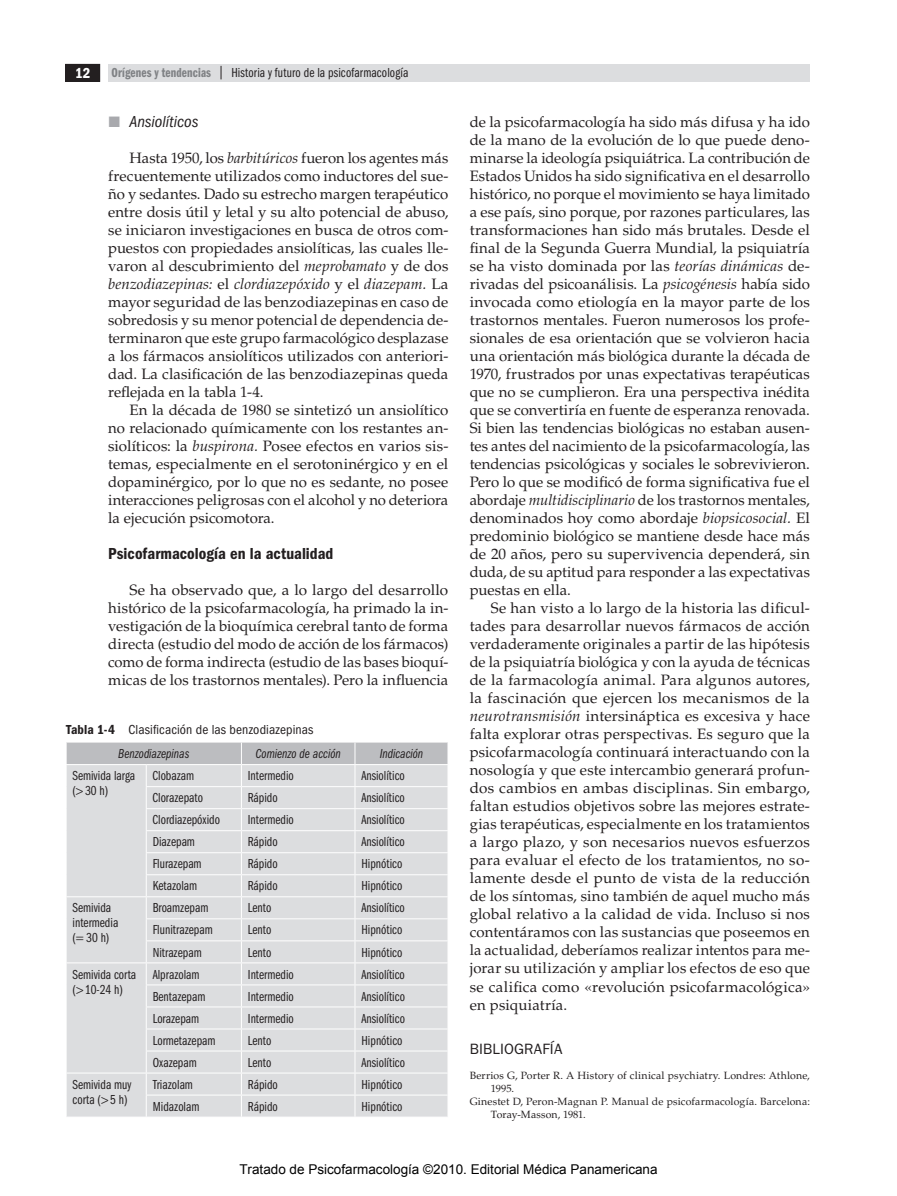
<style>
.page{position:relative;width:897px;height:1196px;background:#fff}
.page>*{position:absolute;margin:0;border:0;box-sizing:border-box;transform-origin:0 0}
.t1{font:16.5px "ITC Franklin Gothic Std Dm Cd";color:#231f20}
.t2{font:italic condensed 16.5px "ITC Franklin Gothic Std";color:#231f20}
.t3{font:15px/18px "Palatino LT Std";color:#231f20;text-align:justify}
.t4{font:15px "ITC Franklin Gothic Std";letter-spacing:.01em;color:#231f20}
.t5{font:15px "ITC Franklin Gothic Std Dm Cd";color:#fff}
.t6{font:13.5px/15px "ITC Franklin Gothic Std Bk Cp";color:#231f20}
.t7{font:13.5px "Arial";color:#000}
.t8{font:condensed 13.5px "ITC Franklin Gothic Std";letter-spacing:.01em;color:#231f20}
.t9{font:13.5px "ITC Franklin Gothic Std Bk Cp It";color:#231f20}
.t10{font:10.5px "Palatino LT Std";letter-spacing:.01em;color:#231f20}
.s1{font-family:"ITC Franklin Gothic Std Dm Cp";color:#808285}
.s2{color:#a8a9ad}
.s3{font-style:italic}
.s4{font-family:"ITC Franklin Gothic Std Dm Cd";font-stretch:normal}
</style>
<div class="page">
<div style="left:66px;top:64px;width:34px;height:17px;background:#231f20"></div>
<div style="left:65px;top:64px;width:35px;height:18px;border:1px solid #231f20"></div>
<div style="left:108px;top:64px;width:702px;height:17px;background:#dcdddf"></div>
<svg style="left:66px;top:742px;width:382px;height:374px;background:#dbdcde"></svg>
<p class="t5" style="left:75px;top:64px;width:17px">12</p>
<p class="t6" style="left:112px;top:65px;width:298px"><span class="s1">Orígenes y tendencias</span> | Historia y futuro de la psicofarmacología</p>
<p class="t2" style="left:108px;top:112px;width:92px"><span class="s2">■</span> Ansiolíticos</p>
<p class="t3" style="left:108px;top:149px;width:342px;text-indent:21px">Hasta 1950, los <span class="s3">barbitúricos</span> fueron los agentes más frecuentemente utilizados como inductores del sue&shy;ño y sedantes. Dado su estrecho margen terapéutico entre dosis útil y letal y su alto potencial de abuso, se iniciaron investigaciones en busca de otros com&shy;puestos con propiedades ansiolíticas, las cuales lle&shy;varon al descubrimiento del <span class="s3">meprobamato</span> y de dos <span class="s3">benzodiazepinas:</span> el <span class="s3">clordiazepóxido</span> y el <span class="s3">diazepam.</span> La mayor seguridad de las benzodiazepinas en caso de sobredosis y su menor potencial de dependencia de&shy;terminaron que este grupo farmacológico desplazase a los fármacos ansiolíticos utilizados con anteriori&shy;dad. La clasificación de las benzodiazepinas queda reflejada en la tabla 1‑4.</p>
<p class="t3" style="left:108px;top:401px;width:342px;text-indent:21px">En la década de 1980 se sintetizó un ansiolítico no relacionado químicamente con los restantes an&shy;siolíticos: la <span class="s3">buspirona.</span> Posee efectos en varios sis&shy;temas, especialmente en el serotoninérgico y en el dopaminérgico, por lo que no es sedante, no posee interacciones peligrosas con el alcohol y no deteriora la ejecución psicomotora.</p>
<p class="t1" style="left:108px;top:544px;width:227px">Psicofarmacología en la actualidad</p>
<p class="t3" style="left:108px;top:581px;width:342px;text-indent:21px">Se ha observado que, a lo largo del desarrollo histórico de la psicofarmacología, ha primado la in&shy;vestigación de la bioquímica cerebral tanto de forma directa (estudio del modo de acción de los fármacos) como de forma indirecta (estudio de las bases bioquí&shy;micas de los trastornos mentales). Pero la influencia</p>
<p class="t8" style="left:66px;top:722px;width:249px"><span class="s4">Tabla 1‑4</span> Clasificación de las benzodiazepinas</p>
<p class="t9" style="left:118px;top:746px;width:73px">Benzodiazepinas</p>
<p class="t9" style="left:256px;top:746px;width:87px">Comienzo de acción</p>
<p class="t9" style="left:380px;top:746px;width:45px">Indicación</p>
<p class="t6" style="left:72px;top:768px;width:64px">Semivida larga ( 30h)</p>
<p class="t6" style="left:153px;top:768px;width:43px">Clobazam</p>
<p class="t6" style="left:248px;top:768px;width:47px">Intermedio</p>
<p class="t6" style="left:361px;top:768px;width:45px">Ansiolítico</p>
<p class="t6" style="left:153px;top:790px;width:52px">Clorazepato</p>
<p class="t6" style="left:248px;top:790px;width:31px">Rápido</p>
<p class="t6" style="left:361px;top:790px;width:45px">Ansiolítico</p>
<p class="t6" style="left:153px;top:812px;width:69px">Clordiazepóxido</p>
<p class="t6" style="left:248px;top:812px;width:47px">Intermedio</p>
<p class="t6" style="left:361px;top:812px;width:45px">Ansiolítico</p>
<p class="t6" style="left:153px;top:834px;width:44px">Diazepam</p>
<p class="t6" style="left:248px;top:834px;width:31px">Rápido</p>
<p class="t6" style="left:361px;top:834px;width:45px">Ansiolítico</p>
<p class="t6" style="left:153px;top:856px;width:50px">Flurazepam</p>
<p class="t6" style="left:248px;top:856px;width:31px">Rápido</p>
<p class="t6" style="left:361px;top:856px;width:42px">Hipnótico</p>
<p class="t6" style="left:153px;top:878px;width:46px">Ketazolam</p>
<p class="t6" style="left:248px;top:878px;width:31px">Rápido</p>
<p class="t6" style="left:361px;top:878px;width:42px">Hipnótico</p>
<p class="t6" style="left:73px;top:900px;width:47px">Semivida intermedia ( 30h)</p>
<p class="t6" style="left:153px;top:900px;width:57px">Broamzepam</p>
<p class="t6" style="left:248px;top:900px;width:25px">Lento</p>
<p class="t6" style="left:361px;top:900px;width:45px">Ansiolítico</p>
<p class="t6" style="left:153px;top:922px;width:62px">Flunitrazepam</p>
<p class="t6" style="left:248px;top:922px;width:25px">Lento</p>
<p class="t6" style="left:361px;top:922px;width:42px">Hipnótico</p>
<p class="t6" style="left:153px;top:944px;width:50px">Nitrazepam</p>
<p class="t6" style="left:248px;top:944px;width:25px">Lento</p>
<p class="t6" style="left:361px;top:944px;width:42px">Hipnótico</p>
<p class="t6" style="left:73px;top:966px;width:65px">Semivida corta ( 10‑24 h)</p>
<p class="t6" style="left:153px;top:966px;width:48px">Alprazolam</p>
<p class="t6" style="left:248px;top:966px;width:47px">Intermedio</p>
<p class="t6" style="left:361px;top:966px;width:45px">Ansiolítico</p>
<p class="t6" style="left:153px;top:988px;width:54px">Bentazepam</p>
<p class="t6" style="left:248px;top:988px;width:47px">Intermedio</p>
<p class="t6" style="left:361px;top:988px;width:45px">Ansiolítico</p>
<p class="t6" style="left:153px;top:1010px;width:48px">Lorazepam</p>
<p class="t6" style="left:248px;top:1010px;width:47px">Intermedio</p>
<p class="t6" style="left:361px;top:1010px;width:45px">Ansiolítico</p>
<p class="t6" style="left:153px;top:1032px;width:64px">Lormetazepam</p>
<p class="t6" style="left:248px;top:1032px;width:25px">Lento</p>
<p class="t6" style="left:361px;top:1032px;width:42px">Hipnótico</p>
<p class="t6" style="left:153px;top:1054px;width:45px">Oxazepam</p>
<p class="t6" style="left:248px;top:1054px;width:25px">Lento</p>
<p class="t6" style="left:361px;top:1054px;width:45px">Ansiolítico</p>
<p class="t6" style="left:73px;top:1076px;width:60px">Semivida muy corta ( 5 h)</p>
<p class="t6" style="left:153px;top:1076px;width:42px">Triazolam</p>
<p class="t6" style="left:248px;top:1076px;width:31px">Rápido</p>
<p class="t6" style="left:361px;top:1076px;width:42px">Hipnótico</p>
<p class="t6" style="left:153px;top:1098px;width:48px">Midazolam</p>
<p class="t6" style="left:248px;top:1098px;width:31px">Rápido</p>
<p class="t6" style="left:361px;top:1098px;width:42px">Hipnótico</p>
<p class="t3" style="left:470px;top:113px;width:342px">de la psicofarmacología ha sido más difusa y ha ido de la mano de la evolución de lo que puede deno&shy;minarse la ideología psiquiátrica. La contribución de Estados Unidos ha sido significativa en el desarrollo histórico, no porque el movimiento se haya limitado a ese país, sino porque, por razones particulares, las transformaciones han sido más brutales. Desde el final de la Segunda Guerra Mundial, la psiquiatría se ha visto dominada por las <span class="s3">teorías dinámicas</span> de&shy;rivadas del psicoanálisis. La <span class="s3">psicogénesis</span> había sido invocada como etiología en la mayor parte de los trastornos mentales. Fueron numerosos los profe&shy;sionales de esa orientación que se volvieron hacia una orientación más biológica durante la década de 1970, frustrados por unas expectativas terapéuticas que no se cumplieron. Era una perspectiva inédita que se convertiría en fuente de esperanza renovada.<br>Si bien las tendencias biológicas no estaban ausen&shy;tes antes del nacimiento de la psicofarmacología, las tendencias psicológicas y sociales le sobrevivieron.<br>Pero lo que se modificó de forma significativa fue el abordaje <span class="s3">multidisciplinario</span> de los trastornos mentales, denominados hoy como abordaje <span class="s3">biopsicosocial.</span> El predominio biológico se mantiene desde hace más de 20 años, pero su supervivencia dependerá, sin duda, de su aptitud para responder a las expectativas puestas en ella.</p>
<p class="t3" style="left:470px;top:599px;width:342px;text-indent:21px">Se han visto a lo largo de la historia las dificul&shy;tades para desarrollar nuevos fármacos de acción verdaderamente originales a partir de las hipótesis de la psiquiatría biológica y con la ayuda de técnicas de la farmacología animal. Para algunos autores, la fascinación que ejercen los mecanismos de la <span class="s3">neurotransmisión</span> intersináptica es excesiva y hace falta explorar otras perspectivas. Es seguro que la psicofarmacología continuará interactuando con la nosología y que este intercambio generará profun&shy;dos cambios en ambas disciplinas. Sin embargo, faltan estudios objetivos sobre las mejores estrate&shy;gias terapéuticas, especialmente en los tratamientos a largo plazo, y son necesarios nuevos esfuerzos para evaluar el efecto de los tratamientos, no so&shy;lamente desde el punto de vista de la reducción de los síntomas, sino también de aquel mucho más global relativo a la calidad de vida. Incluso si nos contentáramos con las sustancias que poseemos en la actualidad, deberíamos realizar intentos para me&shy;jorar su utilización y ampliar los efectos de eso que se califica como «revolución psicofarmacológica» en psiquiatría.</p>
<p class="t4" style="left:470px;top:1039px;width:87px">BIB LIOGRAFÍA</p>
<p class="t10" style="left:470px;top:1069px;width:342px">Berrios G, Porter R. A History of clinical psychiatry. Londres: Athlone,</p>
<p class="t10" style="left:491px;top:1082px;width:25px">1995.</p>
<p class="t10" style="left:470px;top:1094px;width:342px">Ginestet D, Peron‑Magnan P. Manual de psicofarmacología. Barcelona:</p>
<p class="t10" style="left:491px;top:1107px;width:96px">Toray‑Masson, 1981.</p>
<p class="t7" style="left:239px;top:1160px;width:420px">Tratado de Psicofarmacología ©2010. Editorial Médica Panamericana</p>
</div>
